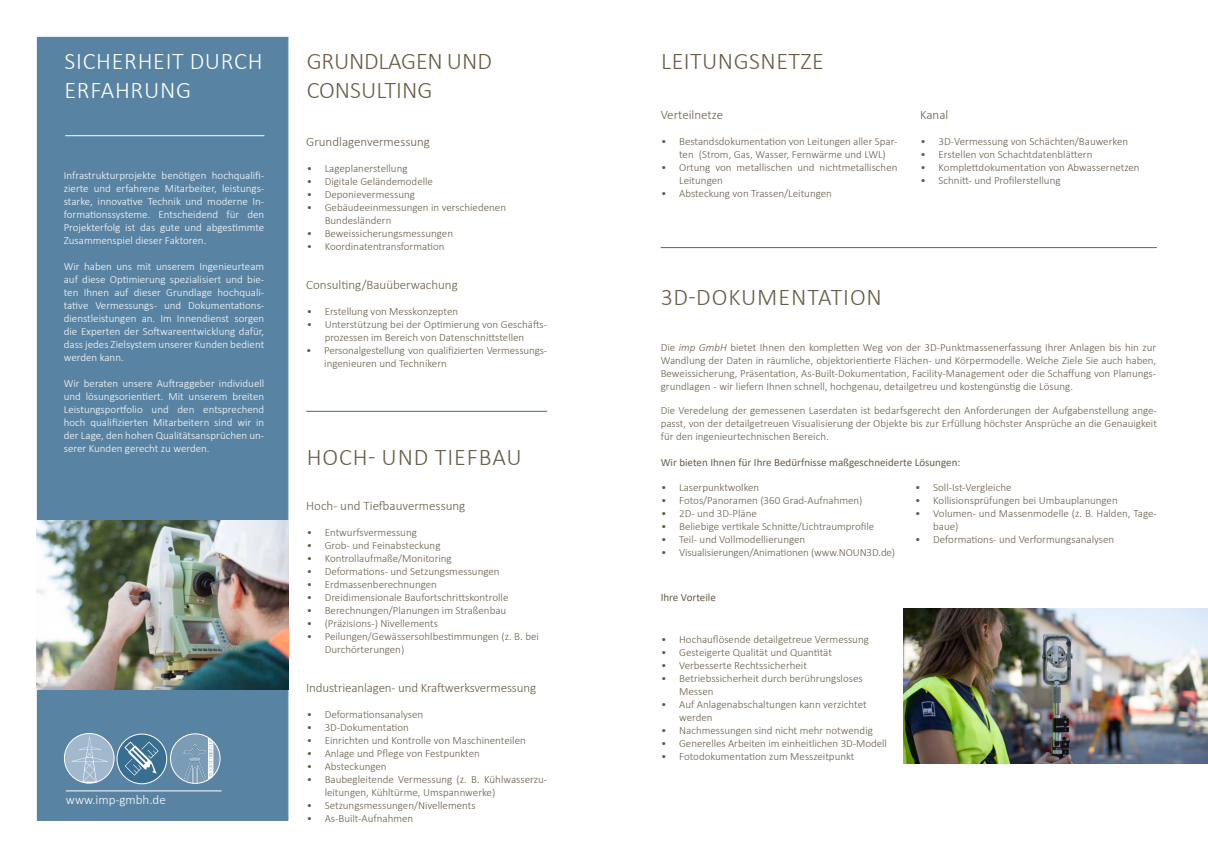
<style>
.page{position:relative;width:1208px;height:859px;background:#fff}
.page>*{position:absolute;margin:0;border:0;box-sizing:border-box;transform-origin:0 0}
.t1{font:300 24px "Calibri";letter-spacing:.04em;color:#685d49}
.t2{font:300 24px "Calibri";letter-spacing:.03em;color:#fff}
.t3{font:300 24px "Calibri";letter-spacing:-.01em;color:#685d49}
.t4{font:300 24px "Calibri";letter-spacing:.02em;color:#685d49}
.t5{font:300 24px "Calibri";color:#685d49}
.t6{font:300 13px "Calibri";color:#685d49}
.t7{font:300 13px "Calibri";color:#fff}
.t8{font:300 11px/13px "Calibri";color:#685d49}
.t9{font:300 11px/13px "Calibri";color:#fff;text-align:justify}
.t10{font:11px "Calibri";color:#685d49}
.s1{font-style:italic}
</style>
<div class="page">
<div style="left:37px;top:37px;width:251px;height:784px;background:#5983a2"></div>
<hr style="left:66px;top:791px;width:156px;height:1px;background:#fff">
<hr style="left:65px;top:135px;width:199px;height:1px;background:#fff">
<hr style="left:306px;top:411px;width:241px;height:1px;background:#386e8f">
<img style="left:903px;top:609px;width:304px;height:154px">
<img style="left:37px;top:521px;width:251px;height:168px">
<hr style="left:660px;top:247px;width:497px;height:1px;background:#386e8f">
<svg style="left:117px;top:734px;width:50px;height:50px"></svg>
<div style="left:117px;top:734px;width:50px;height:50px;border:1px solid #fff;border-radius:50%"></div>
<svg style="left:64px;top:733px;width:50px;height:50px"></svg>
<svg style="left:71px;top:736px;width:37px;height:47px;background:#a5bbce"></svg>
<div style="left:64px;top:733px;width:50px;height:50px;border:1px solid #fff;border-radius:50%"></div>
<svg style="left:124px;top:741px;width:35px;height:35px"></svg>
<svg style="left:170px;top:734px;width:50px;height:49px"></svg>
<svg style="left:208px;top:738px;width:5px;height:42px"></svg>
<div style="left:170px;top:734px;width:50px;height:50px;border:1px solid #fff;border-radius:50%"></div>
<img style="left:180px;top:734px;width:28px;height:50px">
<p class="t2" style="left:65px;top:46px;width:199px">SICHERHEIT DURCH</p>
<p class="t2" style="left:65px;top:75px;width:128px">ERFAHRUNG</p>
<p class="t9" style="left:64px;top:168px;width:202px">Infrastrukturprojekte benötigen hochqualifi&shy;zierte und erfahrene Mitarbeiter, leistungs&shy;starke, innovative Technik und moderne In&shy;formationssysteme. Entscheidend für den Projekterfolg ist das gute und abgestimmte Zusammenspiel dieser Faktoren.</p>
<p class="t9" style="left:64px;top:259px;width:202px">Wir haben uns mit unserem Ingenieurteam auf diese Optimierung spezialisiert und bie&shy;ten Ihnen auf dieser Grundlage hochquali&shy;tative Vermessungs- und Dokumentations&shy;dienstleistungen an. Im Innendienst sorgen die Experten der Softwareentwicklung dafür, dass jedes Zielsystem unserer Kunden bedient werden kann.</p>
<p class="t9" style="left:64px;top:376px;width:202px">Wir beraten unsere Auftraggeber individuell und lösungsorientiert. Mit unserem breiten Leistungsportfolio und den entsprechend hoch qualifizierten Mitarbeitern sind wir in der Lage, den hohen Qualitätsansprüchen un&shy;serer Kunden gerecht zu werden.</p>
<p class="t7" style="left:66px;top:791px;width:101px">www.imp-gmbh.de</p>
<p class="t3" style="left:307px;top:46px;width:187px">GRUNDLAGEN UND</p>
<p class="t5" style="left:307px;top:75px;width:127px">CONSULTING</p>
<p class="t6" style="left:306px;top:133px;width:125px">Grundlagenvermessung</p>
<p class="t8" style="left:307px;top:162px;width:102px">• Lageplanerstellung</p>
<p class="t8" style="left:307px;top:175px;width:128px">• Digitale Geländemodelle</p>
<p class="t8" style="left:307px;top:188px;width:110px">• Deponievermessung</p>
<p class="t8" style="left:307px;top:201px;width:201px">• Gebäudeeinmessungen in verschiedenen</p>
<p class="t8" style="left:325px;top:214px;width:68px">Bundesländern</p>
<p class="t8" style="left:307px;top:227px;width:148px">• Beweissicherungsmessungen</p>
<p class="t8" style="left:307px;top:240px;width:139px">• Koordinatentransformation</p>
<p class="t6" style="left:306px;top:276px;width:153px">Consulting/Bauüberwachung</p>
<p class="t8" style="left:307px;top:305px;width:153px">• Erstellung von Messkonzepten</p>
<p class="t8" style="left:307px;top:318px;width:242px;text-align:center">• Unterstützung bei der Optimierung von Geschäfts&shy;prozessen im Bereich von Datenschnittstellen</p>
<p class="t8" style="left:324px;top:344px;width:224px;text-indent:-18px">• Personalgestellung von qualifizierten Vermessungs&shy;ingenieuren und Technikern</p>
<p class="t1" style="left:307px;top:442px;width:217px">HOCH- UND TIEFBAU</p>
<p class="t6" style="left:306px;top:497px;width:161px">Hoch- und Tiefbauvermessung</p>
<p class="t8" style="left:307px;top:526px;width:112px">• Entwurfsvermessung</p>
<p class="t8" style="left:307px;top:539px;width:135px">• Grob- und Feinabsteckung</p>
<p class="t8" style="left:307px;top:552px;width:147px">• Kontrollaufmaße/Monitoring</p>
<p class="t8" style="left:307px;top:565px;width:194px">• Deformations- und Setzungsmessungen</p>
<p class="t8" style="left:307px;top:578px;width:132px">• Erdmassenberechnungen</p>
<p class="t8" style="left:307px;top:591px;width:203px">• Dreidimensionale Baufortschrittskontrolle</p>
<p class="t8" style="left:307px;top:604px;width:201px">• Berechnungen/Planungen im Straßenbau</p>
<p class="t8" style="left:307px;top:617px;width:133px">• (Präzisions-) Nivellements</p>
<p class="t8" style="left:325px;top:630px;width:216px;text-indent:-18px">• Peilungen/Gewässersohlbestimmungen (z. B. bei<br>Durchörterungen)</p>
<p class="t6" style="left:306px;top:679px;width:231px">Industrieanlagen- und Kraftwerksvermessung</p>
<p class="t8" style="left:307px;top:708px;width:118px">• Deformationsanalysen</p>
<p class="t8" style="left:307px;top:721px;width:104px">• 3D-Dokumentation</p>
<p class="t8" style="left:307px;top:734px;width:221px">• Einrichten und Kontrolle von Maschinenteilen</p>
<p class="t8" style="left:307px;top:747px;width:175px">• Anlage und Pflege von Festpunkten</p>
<p class="t8" style="left:307px;top:760px;width:81px">• Absteckungen</p>
<p class="t8" style="left:325px;top:773px;width:224px;text-indent:-18px">• Baubegleitende Vermessung (z. B. Kühlwasserzu&shy;leitungen, Kühltürme, Umspannwerke)</p>
<p class="t8" style="left:307px;top:799px;width:170px">• Setzungsmessungen/Nivellements</p>
<p class="t8" style="left:307px;top:812px;width:108px">• As-Built-Aufnahmen</p>
<p class="t4" style="left:661px;top:46px;width:164px">LEITUNGSNETZE</p>
<p class="t6" style="left:660px;top:106px;width:64px">Verteilnetze</p>
<p class="t8" style="left:661px;top:134px;width:238px;text-align:center">• Bestandsdokumentation von Leitungen aller Spar&shy;ten (Strom, Gas, Wasser, Fernwärme und LWL)</p>
<p class="t8" style="left:679px;top:160px;width:220px;text-indent:-18px">• Ortung von metallischen und nichtmetallischen<br>Leitungen</p>
<p class="t8" style="left:661px;top:186px;width:172px">• Absteckung von Trassen/Leitungen</p>
<p class="t6" style="left:920px;top:106px;width:30px">Kanal</p>
<p class="t8" style="left:920px;top:134px;width:209px">• 3D-Vermessung von Schächten/Bauwerken</p>
<p class="t8" style="left:920px;top:147px;width:173px">• Erstellen von Schachtdatenblättern</p>
<p class="t8" style="left:920px;top:160px;width:220px">• Komplettdokumentation von Abwassernetzen</p>
<p class="t8" style="left:920px;top:173px;width:141px">• Schnitt- und Profilerstellung</p>
<p class="t1" style="left:660px;top:282px;width:223px">3D-DOKUMENTATION</p>
<p class="t8" style="left:660px;top:341px;width:497px;text-align:justify">Die <span class="s1">imp GmbH</span> bietet Ihnen den kompletten Weg von der 3D-Punktmassenerfassung Ihrer Anlagen bis hin zur Wandlung der Daten in räumliche, objektorientierte Flächen- und Körpermodelle. Welche Ziele Sie auch haben, Beweissicherung, Präsentation, As-Built-Dokumentation, Facility-Management oder die Schaffung von Planungs&shy;grundlagen - wir liefern Ihnen schnell, hochgenau, detailgetreu und kostengünstig die Lösung.</p>
<p class="t8" style="left:660px;top:404px;width:498px;text-align:justify">Die Veredelung der gemessenen Laserdaten ist bedarfsgerecht den Anforderungen der Aufgabenstellung ange&shy;passt, von der detailgetreuen Visualisierung der Objekte bis zur Erfüllung höchster Ansprüche an die Genauigkeit für den ingenieurtechnischen Bereich.</p>
<p class="t10" style="left:660px;top:455px;width:301px">Wir bieten Ihnen für Ihre Bedürfnisse maßgeschneiderte Lösungen:</p>
<p class="t8" style="left:661px;top:480px;width:100px">• Laserpunktwolken</p>
<p class="t8" style="left:661px;top:493px;width:203px">• Fotos/Panoramen (360 Grad-Aufnahmen)</p>
<p class="t8" style="left:661px;top:506px;width:97px">• 2D- und 3D-Pläne</p>
<p class="t8" style="left:661px;top:519px;width:215px">• Beliebige vertikale Schnitte/Lichtraumprofile</p>
<p class="t8" style="left:661px;top:532px;width:146px">• Teil- und Vollmodellierungen</p>
<p class="t8" style="left:661px;top:545px;width:236px">• Visualisierungen/Animationen (www.NOUN3D.de)</p>
<p class="t10" style="left:660px;top:590px;width:57px">Ihre Vorteile</p>
<p class="t8" style="left:661px;top:632px;width:209px">• Hochauflösende detailgetreue Vermessung</p>
<p class="t8" style="left:661px;top:645px;width:172px">• Gesteigerte Qualität und Quantität</p>
<p class="t8" style="left:661px;top:658px;width:147px">• Verbesserte Rechtssicherheit</p>
<p class="t8" style="left:679px;top:671px;width:185px;text-indent:-18px">• Betriebssicherheit durch berührungsloses<br>Messen</p>
<p class="t8" style="left:679px;top:697px;width:189px;text-indent:-18px">• Auf Anlagenabschaltungen kann verzichtet werden</p>
<p class="t8" style="left:661px;top:723px;width:213px">• Nachmessungen sind nicht mehr notwendig</p>
<p class="t8" style="left:661px;top:736px;width:227px">• Generelles Arbeiten im einheitlichen 3D-Modell</p>
<p class="t8" style="left:661px;top:749px;width:195px">• Fotodokumentation zum Messzeitpunkt</p>
<p class="t8" style="left:915px;top:480px;width:98px">• Soll-Ist-Vergleiche</p>
<p class="t8" style="left:915px;top:493px;width:204px">• Kollisionsprüfungen bei Umbauplanungen</p>
<p class="t8" style="left:933px;top:506px;width:225px;text-indent:-18px">• Volumen- und Massenmodelle (z. B. Halden, Tage&shy;baue)</p>
<p class="t8" style="left:915px;top:532px;width:200px">• Deformations- und Verformungsanalysen</p>
</div>
